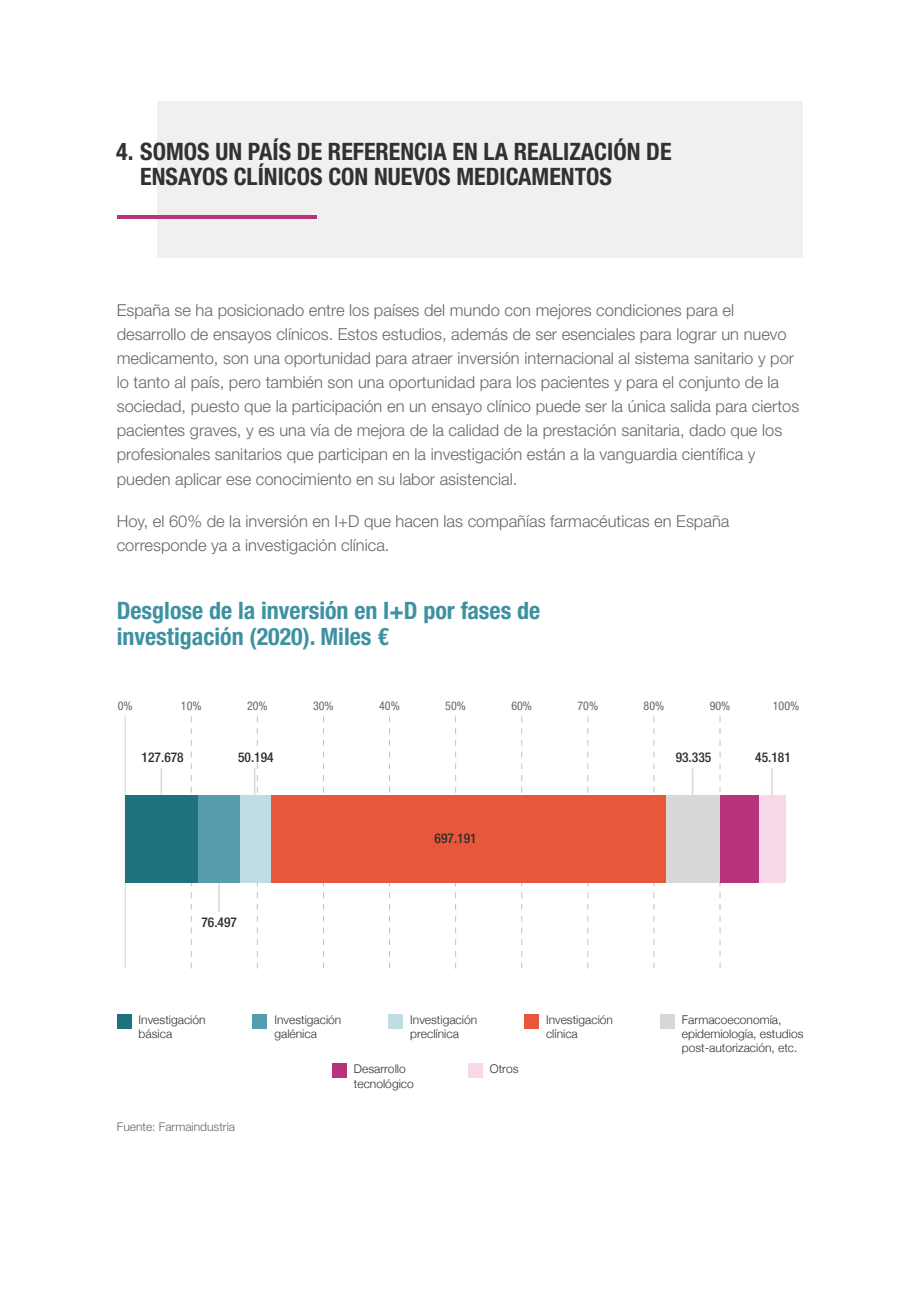
<style>
.page{position:relative;width:919px;height:1289px;background:#fff}
.page>*{position:absolute;margin:0;border:0;box-sizing:border-box;transform-origin:0 0}
.t1{font:700 condensed 24px/25.5px "Helvetica Neue LT Std";color:#313131}
.t2{font:700 condensed 24px/26.5px "Helvetica Neue LT Std";color:#3e91a1}
.t3{font:300 16.5px/24px "Helvetica Neue LT Std";color:#666}
.t4{font:500 condensed 13.5px "Helvetica Neue LT Std";color:#2d2d2d}
.t5{font:300 12px/14.4px "Helvetica Neue";color:#302f33}
.t6{font:condensed 12px "Helvetica Neue LT Std";color:#666}
.t7{font:300 12px "Helvetica Neue LT Std";color:#666}
</style>
<div class="page">
<div style="left:157px;top:102px;width:645px;height:156px;background:#f0f0f0"></div>
<hr style="left:117px;top:215px;width:200px;height:4px;background:#b8347a">
<hr style="left:125px;top:715px;width:1px;height:253px;background:#d7d7d7">
<hr style="left:161px;top:768px;width:1px;height:66px;background:#d7d7d7">
<hr style="left:691px;top:768px;width:2px;height:66px;background:#d7d7d7">
<hr style="left:771px;top:768px;width:1px;height:66px;background:#d7d7d7">
<hr style="left:254px;top:768px;width:1px;height:66px;background:#d7d7d7">
<hr style="left:218px;top:845px;width:2px;height:66px;background:#d7d7d7">
<svg style="left:191px;top:716px;width:1px;height:252px"></svg>
<svg style="left:257px;top:716px;width:1px;height:252px"></svg>
<svg style="left:323px;top:716px;width:1px;height:252px"></svg>
<svg style="left:389px;top:716px;width:1px;height:252px"></svg>
<svg style="left:455px;top:716px;width:1px;height:252px"></svg>
<svg style="left:521px;top:716px;width:1px;height:252px"></svg>
<svg style="left:587px;top:716px;width:1px;height:252px"></svg>
<svg style="left:653px;top:716px;width:1px;height:252px"></svg>
<svg style="left:719px;top:716px;width:1px;height:252px"></svg>
<div style="left:125px;top:795px;width:661px;height:87px;background:#f6d8e8"></div>
<div style="left:125px;top:795px;width:633px;height:87px;background:#b8347a"></div>
<div style="left:125px;top:795px;width:595px;height:87px;background:#d7d7d7"></div>
<div style="left:125px;top:795px;width:540px;height:87px;background:#e8573b"></div>
<div style="left:125px;top:795px;width:145px;height:87px;background:#bfdde5"></div>
<div style="left:125px;top:795px;width:114px;height:87px;background:#579cad"></div>
<div style="left:125px;top:795px;width:72px;height:87px;background:#1e7280"></div>
<div style="left:117px;top:1014px;width:14px;height:14px;background:#1e7280"></div>
<div style="left:253px;top:1014px;width:14px;height:14px;background:#579cad"></div>
<div style="left:388px;top:1014px;width:14px;height:14px;background:#bfdde5"></div>
<div style="left:332px;top:1063px;width:14px;height:15px;background:#b8347a"></div>
<div style="left:468px;top:1063px;width:14px;height:15px;background:#f6d8e8"></div>
<div style="left:524px;top:1014px;width:14px;height:14px;background:#e8573b"></div>
<div style="left:660px;top:1014px;width:14px;height:14px;background:#d7d7d7"></div>
<h1 class="t1" style="left:140px;top:138px;width:532px;text-indent:-24px">4. SOMOS UN PAÍS DE REFERENCIA EN LA REALIZACIÓN DE<br>ENSAYOS CLÍNICOS CON NUEVOS MEDICAMENTOS</h1>
<p class="t3" style="left:117px;top:298px;width:684px">España se ha posicionado entre los países del mundo con mejores condiciones para el desarrollo de ensayos clínicos. Estos estudios, además de ser esenciales para lograr un nuevo medicamento, son una oportunidad para atraer inversión internacional al sistema sanitario y por lo tanto al país, pero también son una oportunidad para los pacientes y para el conjunto de la sociedad, puesto que la participación en un ensayo clínico puede ser la única salida para ciertos pacientes graves, y es una vía de mejora de la calidad de la prestación sanitaria, dado que los profesionales sanitarios que participan en la investigación están a la vanguardia científica y pueden aplicar ese conocimiento en su labor asistencial.</p>
<p class="t3" style="left:117px;top:508px;width:614px">Hoy, el 60% de la inversión en I+D que hacen las compañías farmacéuticas en España corresponde ya a investigación clínica.</p>
<h1 class="t2" style="left:117px;top:596px;width:425px">Desglose de la inversión en I+D por fases de investigación (2020). Miles €</h1>
<p class="t6" style="left:118px;top:698px;width:16px">0%</p>
<p class="t6" style="left:181px;top:698px;width:22px">10%</p>
<p class="t6" style="left:247px;top:698px;width:22px">20%</p>
<p class="t6" style="left:313px;top:698px;width:22px">30%</p>
<p class="t6" style="left:379px;top:698px;width:22px">40%</p>
<p class="t6" style="left:445px;top:698px;width:22px">50%</p>
<p class="t6" style="left:511px;top:698px;width:22px">60%</p>
<p class="t6" style="left:577px;top:698px;width:22px">70%</p>
<p class="t6" style="left:643px;top:698px;width:22px">80%</p>
<p class="t6" style="left:709px;top:698px;width:22px">90%</p>
<p class="t6" style="left:772px;top:698px;width:28px">100%</p>
<p class="t4" style="left:142px;top:749px;width:44px">127.678</p>
<p class="t4" style="left:238px;top:749px;width:37px">50.194</p>
<p class="t4" style="left:675px;top:749px;width:37px">93.335</p>
<p class="t4" style="left:755px;top:749px;width:37px">45.181</p>
<p class="t4" style="left:434px;top:830px;width:44px">697.191</p>
<p class="t4" style="left:201px;top:914px;width:37px">76.497</p>
<p class="t5" style="left:139px;top:1011px;width:68px">Investigación básica</p>
<p class="t5" style="left:274px;top:1011px;width:68px">Investigación galénica</p>
<p class="t5" style="left:410px;top:1011px;width:68px">Investigación preclínica</p>
<p class="t5" style="left:354px;top:1061px;width:61px">Desarrollo tecnológico</p>
<p class="t5" style="left:489px;top:1061px;width:30px">Otros</p>
<p class="t7" style="left:117px;top:1119px;width:120px">Fuente: Farmaindustria</p>
<p class="t5" style="left:546px;top:1011px;width:68px">Investigación clínica</p>
<p class="t5" style="left:681px;top:1011px;width:123px">Farmacoeconomía, epidemiología, estudios post-autorización, etc.</p>
</div>
